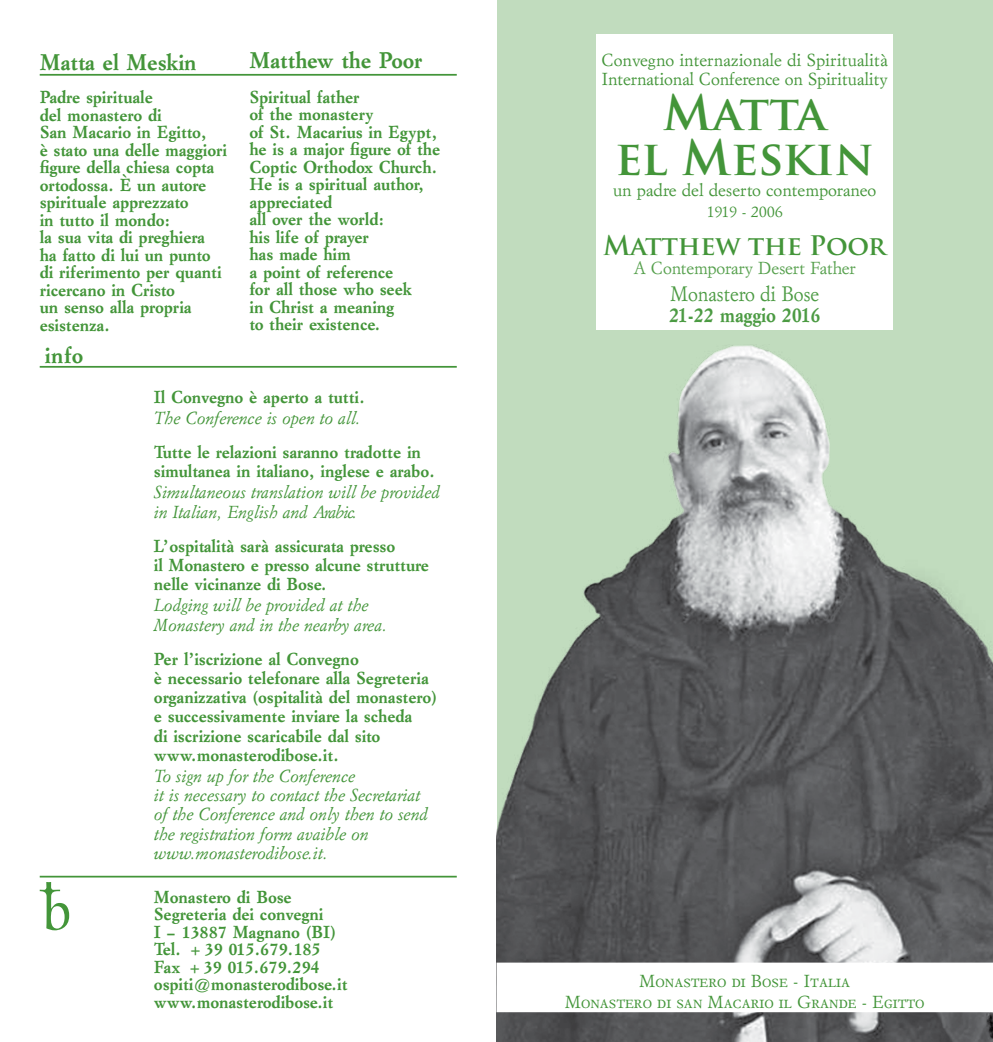
<style>
.page{position:relative;width:993px;height:1042px;background:#fff}
.page>*{position:absolute;margin:0;border:0;box-sizing:border-box;transform-origin:0 0}
.t1{font:700 47.25px/45.5px "Trajan Pro";color:#439539;text-align:center}
.t2{font:700 26.25px "Trajan Pro";letter-spacing:-.01em;color:#439539}
.t3{font:700 22.75px "Garamond 1";color:#439539}
.t4{font:21px "Garamond 1";color:#4c9b43;scale:.93 1}
.t5{font:700 21px "Garamond 1";letter-spacing:-.01em;color:#4c9b43;scale:.93 1}
.t6{font:700 17.5px/17.5px "Garamond 1";color:#439539}
.t7{font:italic 17.5px/19.2px "Garamond 1";color:#439539}
.t8{font:17.5px/18.9px "Garamond 1";color:#439539}
.t9{font:17.5px "Garamond 1";letter-spacing:-.01em;color:#56a04d}
.t10{font:15.75px "Garamond 1";letter-spacing:-.01em;color:#439539}
</style>
<div class="page">
<div style="left:497px;top:0;width:495px;height:1042px;background:#c1dcbe"></div>
<img style="left:496px;top:345px;width:496px;height:697px">
<div style="left:596px;top:34px;width:296px;height:296px;background:#fff"></div>
<div style="left:496px;top:962px;width:496px;height:50px;background:#fff"></div>
<hr style="left:40px;top:74px;width:416px;height:2px;background:#439539">
<hr style="left:40px;top:366px;width:416px;height:2px;background:#439539">
<hr style="left:40px;top:876px;width:416px;height:1px;background:#439539">
<svg style="left:40px;top:882px;width:29px;height:48px"></svg>
<h3 class="t3" style="left:40px;top:47px;width:158px">Matta el Meskin</h3>
<p class="t6" style="left:40px;top:89px;width:189px">Padre spirituale<br>del monastero di<br>San Macario in Egitto,<br>è stato una delle maggiori figure della chiesa copta ortodossa. È un autore spirituale apprezzato<br>in tutto il mondo:<br>la sua vita di preghiera<br>ha fatto di lui un punto di riferimento per quanti ricercano in Cristo<br>un senso alla propria esistenza.</p>
<h3 class="t3" style="left:45px;top:340px;width:40px">info</h3>
<h3 class="t3" style="left:249px;top:45px;width:175px">Matthew the Poor</h3>
<p class="t6" style="left:249px;top:88px;width:192px">Spiritual father<br>of the monastery<br>of St. Macarius in Egypt, he is a major figure of the<br>Coptic Orthodox Church.<br>He is a spiritual author, appreciated<br>all over the world:<br>his life of prayer<br>has made him<br>a point of reference<br>for all those who seek<br>in Christ a meaning<br>to their existence.</p>
<p class="t6" style="left:154px;top:389px;width:212px">Il Convegno è aperto a tutti.</p>
<p class="t7" style="left:154px;top:408px;width:208px">The Conference is open to all.</p>
<p class="t6" style="left:154px;top:443px;width:282px;line-height:19.2px">Tutte le relazioni saranno tradotte in simultanea in italiano, inglese e arabo.</p>
<p class="t7" style="left:154px;top:483px;width:287px">Simultaneous translation will be provided in Italian, English and Arabic.</p>
<p class="t6" style="left:154px;top:536px;width:276px;line-height:19.2px">L’ospitalità sarà assicurata presso<br>il Monastero e presso alcune strutture nelle vicinanze di Bose.</p>
<p class="t7" style="left:154px;top:596px;width:234px">Lodging will be provided at the<br>Monastery and in the nearby area.</p>
<p class="t6" style="left:154px;top:649px;width:284px;line-height:19.2px">Per l’iscrizione al Convegno<br>è necessario telefonare alla Segreteria organizzativa (ospitalità del monastero) e successivamente inviare la scheda<br>di iscrizione scaricabile dal sito www.monasterodibose.it.</p>
<p class="t7" style="left:154px;top:766px;width:275px">To sign up for the Conference<br>it is necessary to contact the Secretariat of the Conference and only then to send the registration form avaible on www.monasterodibose.it.</p>
<p class="t6" style="left:154px;top:888px;width:195px">Monastero di Bose<br>Segreteria dei convegni<br>I – 13887 Magnano (BI)<br>Tel. +39 015.679.185<br>Fax +39 015.679.294 ospiti@monasterodibose.it www.monasterodibose.it</p>
<p class="t8" style="left:601px;top:51px;width:288px">Convegno internazionale di Spiritualità<br>International Conference on Spirituality</p>
<h1 class="t1" style="left:615px;top:90px;width:260px">Matta<br>el Meskin</h1>
<p class="t8" style="left:613px;top:181px;width:265px">un padre del deserto contemporaneo</p>
<p class="t10" style="left:706px;top:201px;width:78px">1919 - 2006</p>
<h2 class="t2" style="left:603px;top:229px;width:284px">Matthew the Poor</h2>
<p class="t9" style="left:633px;top:256px;width:224px">A Contemporary Desert Father</p>
<p class="t4" style="left:670px;top:279px;width:161px">Monastero di Bose</p>
<p class="t5" style="left:668px;top:301px;width:164px">21-22 maggio 2016</p>
<p class="t8" style="left:564px;top:970px;width:361px;line-height:21px;text-align:center">Monastero di Bose - Italia<br>Monastero di san Macario il Grande - Egitto</p>
</div>
